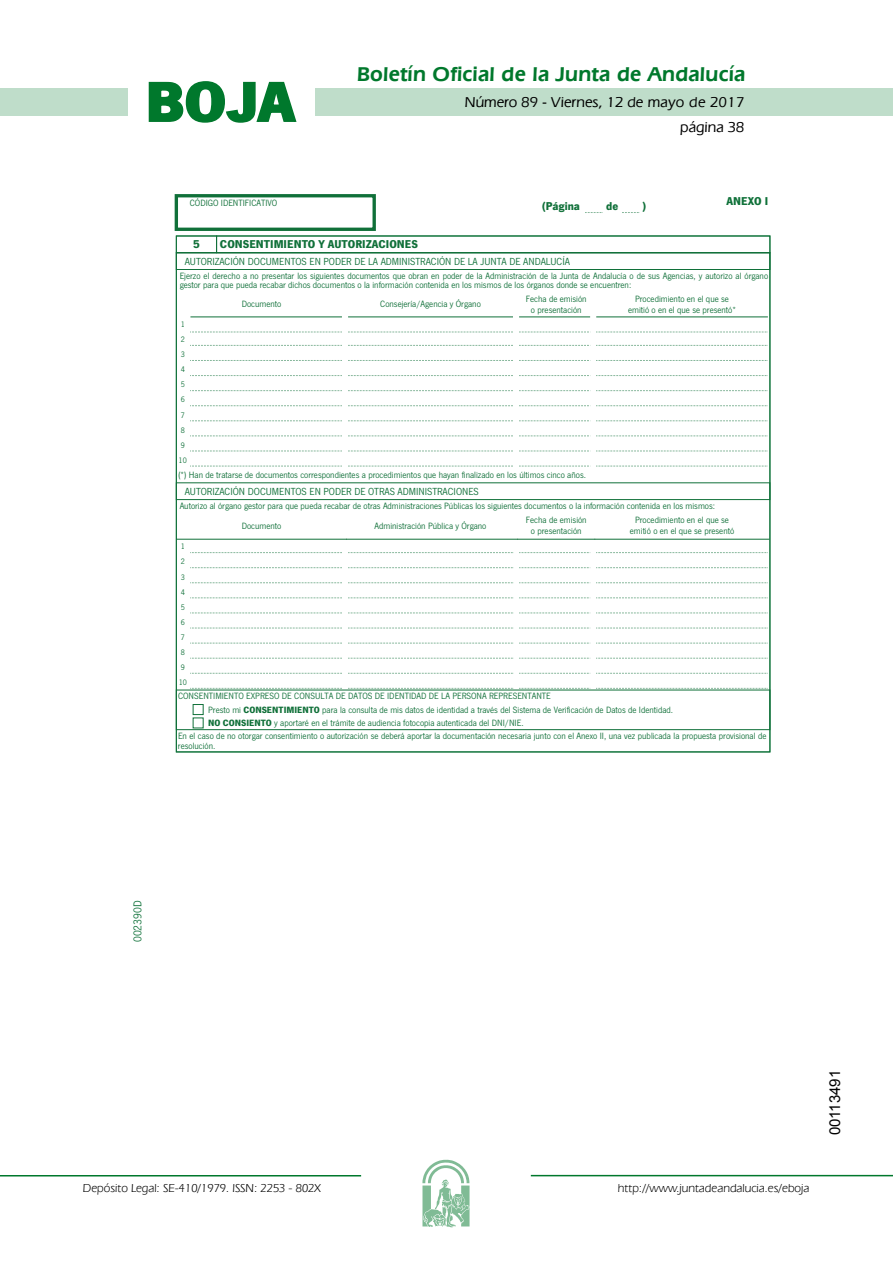
<style>
.page{position:relative;width:893px;height:1263px;background:#fff}
.page>*{position:absolute;margin:0;border:0;box-sizing:border-box;transform-origin:0 0}
.t1{font:700 57.75px "News Got T";color:#00782c;scale:1.14 1}
.t2{font:600 21px "Eras IT Cby BT";letter-spacing:.01em;color:#00782c}
.t3{font:500 15px/24.5px "Eras IT Cby BT";color:#000;text-align:right}
.t4{font:15px "Arial";color:#000}
.t5{font:12px "Eras IT Cby BT";color:#000}
.t6{font:700 11.85px "News Got T";color:#107039}
.t7{font:11.85px "News Got T";color:#0f7139}
.t8{font:700 11.85px "News Got T";color:#0f7139}
.t9{font:10.65px "News Got T";color:#107039}
.t10{font:9.45px/11.4px "News Got T";color:#107039;text-align:center}
.t11{font:8.25px/15.1px "News Got T";color:#107039}
.s1{font-weight:700}
</style>
<div class="page">
<div style="left:315px;top:88px;width:577px;height:28px;background:#bfddca"></div>
<div style="left:0;top:88px;width:128px;height:28px;background:#bfddca"></div>
<hr style="left:0;top:1175px;width:361px;height:2px;background:#00782c">
<svg style="left:422px;top:1159px;width:47px;height:68px"></svg>
<hr style="left:531px;top:1175px;width:361px;height:1px;background:#00782c">
<svg style="left:148px;top:81px;width:149px;height:42px"></svg>
<div style="left:175px;top:194px;width:201px;height:37px;border:3px solid #107039"></div>
<svg style="left:585px;top:212px;width:17px;height:1px"></svg>
<svg style="left:622px;top:212px;width:17px;height:1px"></svg>
<div style="left:176px;top:235px;width:41px;height:18px;border:1px solid #107039"></div>
<div style="left:216px;top:235px;width:554px;height:18px;border:1px solid #107039"></div>
<div style="left:176px;top:252px;width:594px;height:18px;border:1px solid #107039"></div>
<hr style="left:190px;top:317px;width:152px;height:1px;background:#107039">
<svg style="left:190px;top:332px;width:152px;height:1px"></svg>
<hr style="left:348px;top:317px;width:165px;height:1px;background:#107039">
<svg style="left:348px;top:332px;width:165px;height:1px"></svg>
<hr style="left:519px;top:317px;width:71px;height:1px;background:#107039">
<svg style="left:519px;top:332px;width:70px;height:1px"></svg>
<hr style="left:596px;top:317px;width:171px;height:1px;background:#107039">
<svg style="left:596px;top:332px;width:171px;height:1px"></svg>
<svg style="left:190px;top:345px;width:152px;height:1px"></svg>
<svg style="left:348px;top:345px;width:165px;height:1px"></svg>
<svg style="left:519px;top:345px;width:70px;height:1px"></svg>
<svg style="left:596px;top:345px;width:171px;height:1px"></svg>
<svg style="left:190px;top:360px;width:152px;height:1px"></svg>
<svg style="left:348px;top:360px;width:165px;height:1px"></svg>
<svg style="left:519px;top:360px;width:70px;height:1px"></svg>
<svg style="left:596px;top:360px;width:171px;height:1px"></svg>
<svg style="left:190px;top:375px;width:152px;height:1px"></svg>
<svg style="left:348px;top:375px;width:165px;height:1px"></svg>
<svg style="left:519px;top:375px;width:70px;height:1px"></svg>
<svg style="left:596px;top:375px;width:171px;height:1px"></svg>
<svg style="left:190px;top:390px;width:152px;height:1px"></svg>
<svg style="left:348px;top:390px;width:165px;height:1px"></svg>
<svg style="left:519px;top:390px;width:70px;height:1px"></svg>
<svg style="left:596px;top:390px;width:171px;height:1px"></svg>
<svg style="left:190px;top:405px;width:152px;height:1px"></svg>
<svg style="left:348px;top:405px;width:165px;height:1px"></svg>
<svg style="left:519px;top:405px;width:70px;height:1px"></svg>
<svg style="left:596px;top:405px;width:171px;height:1px"></svg>
<svg style="left:190px;top:421px;width:152px;height:1px"></svg>
<svg style="left:348px;top:421px;width:165px;height:1px"></svg>
<svg style="left:519px;top:421px;width:70px;height:1px"></svg>
<svg style="left:596px;top:421px;width:171px;height:1px"></svg>
<svg style="left:190px;top:436px;width:152px;height:1px"></svg>
<svg style="left:348px;top:436px;width:165px;height:1px"></svg>
<svg style="left:519px;top:436px;width:70px;height:1px"></svg>
<svg style="left:596px;top:436px;width:171px;height:1px"></svg>
<svg style="left:190px;top:451px;width:152px;height:1px"></svg>
<svg style="left:348px;top:451px;width:165px;height:1px"></svg>
<svg style="left:519px;top:451px;width:70px;height:1px"></svg>
<svg style="left:596px;top:451px;width:171px;height:1px"></svg>
<svg style="left:190px;top:466px;width:152px;height:1px"></svg>
<svg style="left:348px;top:466px;width:165px;height:1px"></svg>
<svg style="left:519px;top:466px;width:70px;height:1px"></svg>
<svg style="left:596px;top:466px;width:171px;height:1px"></svg>
<div style="left:176px;top:482px;width:594px;height:18px;border:1px solid #107039"></div>
<hr style="left:176px;top:539px;width:171px;height:1px;background:#107039">
<hr style="left:346px;top:539px;width:172px;height:1px;background:#107039">
<hr style="left:517px;top:539px;width:78px;height:1px;background:#107039">
<hr style="left:594px;top:539px;width:175px;height:1px;background:#107039">
<svg style="left:190px;top:552px;width:152px;height:1px"></svg>
<svg style="left:348px;top:552px;width:165px;height:1px"></svg>
<svg style="left:519px;top:552px;width:71px;height:1px"></svg>
<svg style="left:596px;top:552px;width:172px;height:1px"></svg>
<svg style="left:190px;top:567px;width:152px;height:1px"></svg>
<svg style="left:348px;top:567px;width:165px;height:1px"></svg>
<svg style="left:519px;top:567px;width:71px;height:1px"></svg>
<svg style="left:596px;top:567px;width:172px;height:1px"></svg>
<svg style="left:190px;top:583px;width:152px;height:1px"></svg>
<svg style="left:348px;top:583px;width:165px;height:1px"></svg>
<svg style="left:519px;top:583px;width:70px;height:1px"></svg>
<svg style="left:596px;top:583px;width:172px;height:1px"></svg>
<svg style="left:190px;top:598px;width:152px;height:1px"></svg>
<svg style="left:348px;top:598px;width:165px;height:1px"></svg>
<svg style="left:519px;top:598px;width:70px;height:1px"></svg>
<svg style="left:596px;top:598px;width:172px;height:1px"></svg>
<svg style="left:190px;top:613px;width:152px;height:1px"></svg>
<svg style="left:348px;top:613px;width:165px;height:1px"></svg>
<svg style="left:519px;top:613px;width:71px;height:1px"></svg>
<svg style="left:596px;top:613px;width:172px;height:1px"></svg>
<svg style="left:190px;top:628px;width:152px;height:1px"></svg>
<svg style="left:348px;top:628px;width:165px;height:1px"></svg>
<svg style="left:519px;top:628px;width:71px;height:1px"></svg>
<svg style="left:596px;top:628px;width:172px;height:1px"></svg>
<svg style="left:190px;top:643px;width:152px;height:1px"></svg>
<svg style="left:348px;top:643px;width:165px;height:1px"></svg>
<svg style="left:519px;top:643px;width:71px;height:1px"></svg>
<svg style="left:596px;top:643px;width:172px;height:1px"></svg>
<svg style="left:190px;top:658px;width:152px;height:1px"></svg>
<svg style="left:348px;top:658px;width:165px;height:1px"></svg>
<svg style="left:519px;top:658px;width:71px;height:1px"></svg>
<svg style="left:596px;top:658px;width:172px;height:1px"></svg>
<svg style="left:190px;top:673px;width:152px;height:1px"></svg>
<svg style="left:348px;top:673px;width:165px;height:1px"></svg>
<svg style="left:519px;top:673px;width:71px;height:1px"></svg>
<svg style="left:596px;top:673px;width:172px;height:1px"></svg>
<svg style="left:190px;top:688px;width:152px;height:1px"></svg>
<svg style="left:348px;top:688px;width:165px;height:1px"></svg>
<svg style="left:519px;top:688px;width:71px;height:1px"></svg>
<svg style="left:596px;top:688px;width:172px;height:1px"></svg>
<div style="left:176px;top:690px;width:594px;height:40px;border:1px solid #107039"></div>
<div style="left:193px;top:704px;width:10px;height:11px;border:1px solid #107039"></div>
<h1 class="t1" style="left:145px;top:68px;width:133px">BOJA</h1>
<h2 class="t2" style="left:357px;top:62px;width:390px">Boletín Oficial de la Junta de Andalucía</h2>
<h3 class="t3" style="left:465px;top:90px;width:281px">Número 89 - Viernes, 12 de mayo de 2017 página 38</h3>
<p class="t8" style="left:726px;top:194px;width:43px">ANEXO I</p>
<p class="t10" style="left:190px;top:197px;width:89px">CÓDIGO IDENTIFICATIVO</p>
<p class="t6" style="left:542px;top:199px;width:40px">(Página</p>
<p class="t6" style="left:606px;top:199px;width:14px">de</p>
<p class="t6" style="left:642px;top:199px;width:5px">)</p>
<p class="t6" style="left:193px;top:237px;width:8px">5</p>
<p class="t6" style="left:220px;top:237px;width:199px">CONSENTIMIENTO Y AUTORIZACIONES</p>
<p class="t9" style="left:185px;top:255px;width:387px">AUTORIZACIÓN DOCUMENTOS EN PODER DE LA ADMINISTRACIÓN DE LA JUNTA DE ANDALUCÍA</p>
<p class="t10" style="left:180px;top:271px;width:590px;line-height:9.4px;text-align:left">Ejerzo el derecho a no presentar los siguientes documentos que obran en poder de la Administración de la Junta de Andalucía o de sus Agencias, y autorizo al órgano gestor para que pueda recabar dichos documentos o la información contenida en los mismos de los órganos donde se encuentren:</p>
<p class="t10" style="left:242px;top:299px;width:41px">Documento</p>
<p class="t10" style="left:380px;top:299px;width:102px">Consejería/Agencia y Órgano</p>
<p class="t10" style="left:526px;top:293px;width:62px">Fecha de emisión o presentación</p>
<p class="t10" style="left:628px;top:293px;width:109px">Procedimiento en el que se emitió o en el que se presentó*</p>
<p class="t11" style="left:179px;top:317px;width:10px">1<br>2<br>3<br>4<br>5<br>6<br>7<br>8<br>9<br>10</p>
<p class="t10" style="left:178px;top:470px;width:409px">(*) Han de tratarse de documentos correspondientes a procedimientos que hayan finalizado en los últimos cinco años.</p>
<p class="t9" style="left:185px;top:485px;width:295px">AUTORIZACIÓN DOCUMENTOS EN PODER DE OTRAS ADMINISTRACIONES</p>
<p class="t10" style="left:242px;top:496px;width:475px;line-height:19.8px;text-align:left;text-indent:-62px">Autorizo al órgano gestor para que pueda recabar de otras Administraciones Públicas los siguientes documentos o la información contenida en los mismos:<br>Documento</p>
<p class="t10" style="left:374px;top:520px;width:113px">Administración Pública y Órgano</p>
<p class="t10" style="left:526px;top:514px;width:62px">Fecha de emisión o presentación</p>
<p class="t10" style="left:630px;top:514px;width:106px">Procedimiento en el que se emitió o en el que se presentó</p>
<p class="t11" style="left:179px;top:539px;width:10px">1<br>2<br>3<br>4<br>5<br>6<br>7<br>8<br>9<br>10</p>
<p class="t10" style="left:178px;top:691px;width:374px">CONSENTIMIENTO EXPRESO DE CONSULTA DE DATOS DE IDENTIDAD DE LA PERSONA REPRESENTANTE</p>
<p class="t10" style="left:208px;top:704px;width:466px">Presto mi <span class="s1">CONSENTIMIENTO</span> para la consulta de mis datos de identidad a través del Sistema de Verificación de Datos de Identidad.</p>
<p class="t10" style="left:208px;top:717px;width:317px"><span class="s1">NO CONSIENTO</span> y aportaré en el trámite de audiencia fotocopia autenticada del DNI/NIE.</p>
<p class="t10" style="left:178px;top:730px;width:590px">En el caso de no otorgar consentimiento o autorización se deberá aportar la documentación necesaria junto con el Anexo II, una vez publicada la propuesta provisional de</p>
<p class="t10" style="left:178px;top:740px;width:39px">resolución.</p>
<p class="t7" style="left:131px;top:942px;width:43px;rotate:-90deg">002390D</p>
<p class="t5" style="left:83px;top:1181px;width:239px">Depósito Legal: SE-410/1979. ISSN: 2253 - 802X</p>
<p class="t5" style="left:618px;top:1181px;width:193px">http://www.juntadeandalucia.es/eboja</p>
<h3 class="t4" style="left:825px;top:1135px;width:67px;rotate:-90deg">00113491</h3>
</div>
